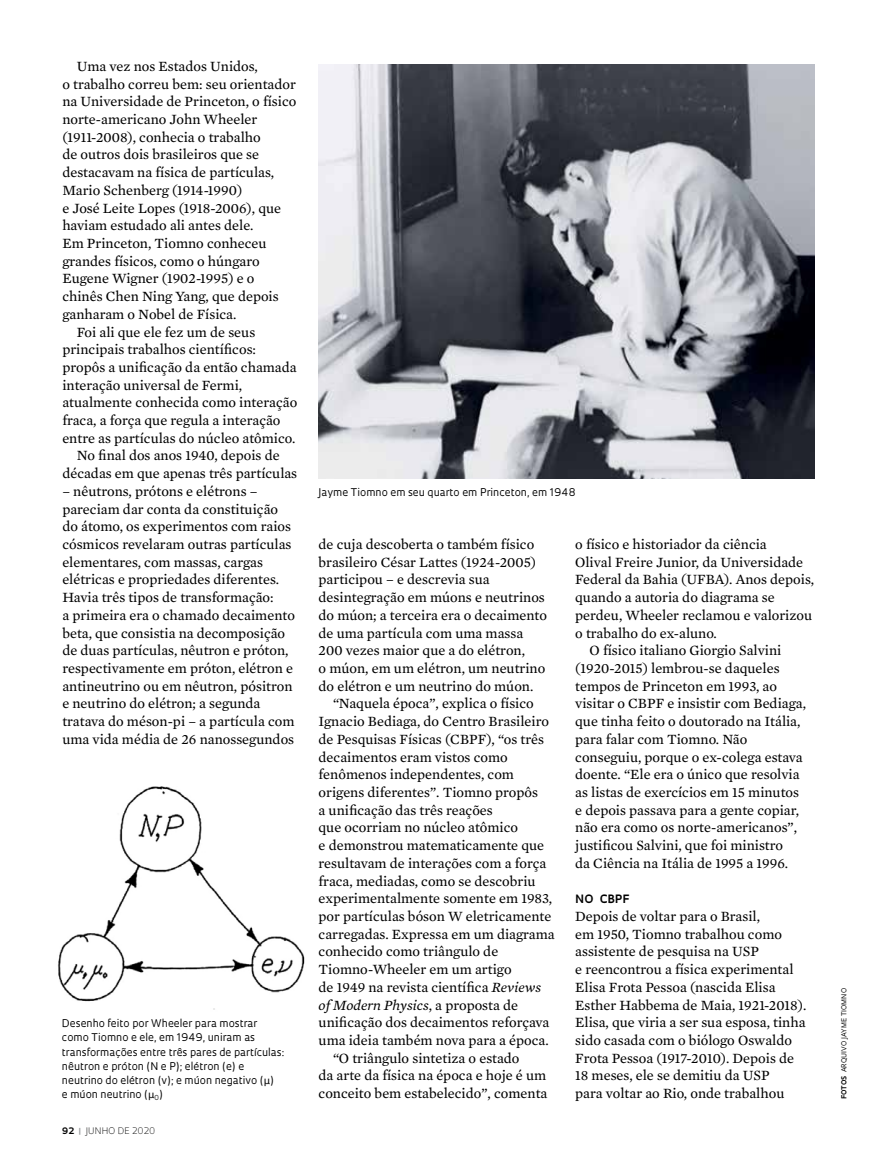
<style>
.page{position:relative;width:885px;height:1169px;background:#fff}
.page>*{position:absolute;margin:0;border:0;box-sizing:border-box;transform-origin:0 0}
.t1{font:14.4px/17.7px "Mercury Text G2";color:#000}
.t2{font:italic 14.4px "Mercury Text G2";color:#000}
.t3{font:700 11.25px "Oculum";letter-spacing:.035em;color:#000}
.t4{font:10.35px/14.1px "Oculum";color:#000}
.t5{font:300 8.7px "Oculum";letter-spacing:.015em;color:#000}
.t6{font:6.75px "Oculum";letter-spacing:.02em;color:#000}
.s1{font-family:"Helvetica"}
.s2{font-weight:700}
.s3{font-weight:700;color:#939598}
.s4{font-style:italic}
.s5{font-style:normal}
</style>
<div class="page">
<img style="left:319px;top:64px;width:495px;height:414px">
<img style="left:58px;top:786px;width:247px;height:224px">
<p class="t1" style="left:77px;top:56px;width:183px">Uma vez nos Estados Unidos,</p>
<p class="t1" style="left:62px;top:74px;width:235px">o trabalho correu bem: seu orientador</p>
<p class="t1" style="left:62px;top:92px;width:236px">na Universidade de Princeton, o físico</p>
<p class="t1" style="left:62px;top:110px;width:196px">norte-americano John Wheeler</p>
<p class="t1" style="left:62px;top:127px;width:200px">(1911-2008), conhecia o trabalho</p>
<p class="t1" style="left:62px;top:145px;width:198px">de outros dois brasileiros que se</p>
<p class="t1" style="left:62px;top:163px;width:213px">destacavam na física de partículas,</p>
<p class="t1" style="left:62px;top:180px;width:181px">Mario Schenberg (1914-1990)</p>
<p class="t1" style="left:62px;top:198px;width:220px">e José Leite Lopes (1918-2006), que</p>
<p class="t1" style="left:62px;top:216px;width:193px">haviam estudado ali antes dele.</p>
<p class="t1" style="left:62px;top:233px;width:206px">Em Princeton, Tiomno conheceu</p>
<p class="t1" style="left:62px;top:251px;width:199px">grandes físicos, como o húngaro</p>
<p class="t1" style="left:62px;top:269px;width:194px">Eugene Wigner (1902-1995) e o</p>
<p class="t1" style="left:62px;top:287px;width:218px">chinês Chen Ning Yang, que depois</p>
<p class="t1" style="left:62px;top:304px;width:176px">ganharam o Nobel de Física.</p>
<p class="t1" style="left:77px;top:322px;width:180px">Foi ali que ele fez um de seus</p>
<p class="t1" style="left:62px;top:340px;width:195px">principais trabalhos científicos:</p>
<p class="t1" style="left:62px;top:357px;width:236px">propôs a unificação da então chamada</p>
<p class="t1" style="left:62px;top:375px;width:181px">interação universal de Fermi,</p>
<p class="t1" style="left:62px;top:393px;width:236px">atualmente conhecida como interação</p>
<p class="t1" style="left:62px;top:410px;width:220px">fraca, a força que regula a interação</p>
<p class="t1" style="left:62px;top:428px;width:234px">entre as partículas do núcleo atômico.</p>
<p class="t1" style="left:77px;top:446px;width:204px">No final dos anos 1940, depois de</p>
<p class="t1" style="left:62px;top:464px;width:236px">décadas em que apenas três partículas</p>
<p class="t1" style="left:62px;top:481px;width:234px">– nêutrons, prótons e elétrons – pareciam dar conta da constituição do átomo, os experimentos com raios cósmicos revelaram outras partículas elementares, com massas, cargas elétricas e propriedades diferentes.<br>Havia três tipos de transformação:<br>a primeira era o chamado decaimento beta, que consistia na decomposição de duas partículas, nêutron e próton, respectivamente em próton, elétron e antineutrino ou em nêutron, pósitron e neutrino do elétron; a segunda tratava do méson-pi – a partícula com uma vida média de 26 nanossegundos</p>
<p class="t4" style="left:62px;top:1016px;width:224px">Desenho feito por Wheeler para mostrar como Tiomno e ele, em 1949, uniram as transformações entre três pares de partículas: nêutron e próton (N e P); elétron (e) e neutrino do elétron (v); e múon negativo (<span class="s1">μ</span>)<br>e múon neutrino (<span class="s1">μ</span><sub>0</sub>)</p>
<p class="t5" style="left:62px;top:1124px;width:95px"><span class="s2">92</span> <span class="s3">|</span> JUNHO DE 2020</p>
<p class="t4" style="left:319px;top:484px;width:259px">Jayme Tiomno em seu quarto em Princeton, em 1948</p>
<p class="t1" style="left:319px;top:534px;width:217px">de cuja descoberta o também físico</p>
<p class="t1" style="left:319px;top:552px;width:219px">brasileiro César Lattes (1924-2005)</p>
<p class="t1" style="left:319px;top:570px;width:173px">participou – e descrevia sua</p>
<p class="t1" style="left:319px;top:588px;width:228px">desintegração em múons e neutrinos</p>
<p class="t1" style="left:319px;top:605px;width:230px">do múon; a terceira era o decaimento</p>
<p class="t1" style="left:319px;top:623px;width:206px">de uma partícula com uma massa</p>
<p class="t1" style="left:319px;top:641px;width:208px">200 vezes maior que a do elétron,</p>
<p class="t1" style="left:319px;top:658px;width:228px">o múon, em um elétron, um neutrino</p>
<p class="t1" style="left:319px;top:676px;width:216px">do elétron e um neutrino do múon.</p>
<p class="t1" style="left:333px;top:694px;width:202px">“Naquela época”, explica o físico</p>
<p class="t1" style="left:319px;top:711px;width:232px">Ignacio Bediaga, do Centro Brasileiro</p>
<p class="t1" style="left:319px;top:729px;width:227px">de Pesquisas Físicas (CBPF), “os três</p>
<p class="t1" style="left:319px;top:747px;width:191px">decaimentos eram vistos como</p>
<p class="t1" style="left:319px;top:765px;width:197px">fenômenos independentes, com</p>
<p class="t1" style="left:319px;top:782px;width:221px">origens diferentes”. Tiomno propôs</p>
<p class="t1" style="left:319px;top:800px;width:176px">a unificação das três reações</p>
<p class="t1" style="left:319px;top:818px;width:201px">que ocorriam no núcleo atômico</p>
<p class="t1" style="left:319px;top:835px;width:227px">e demonstrou matematicamente que</p>
<p class="t1" style="left:319px;top:853px;width:229px">resultavam de interações com a força</p>
<p class="t1" style="left:319px;top:871px;width:219px">fraca, mediadas, como se descobriu</p>
<p class="t1" style="left:319px;top:889px;width:235px">experimentalmente somente em 1983,</p>
<p class="t1" style="left:319px;top:906px;width:234px">por partículas bóson W eletricamente</p>
<p class="t1" style="left:319px;top:924px;width:238px">carregadas. Expressa em um diagrama</p>
<p class="t1" style="left:319px;top:942px;width:181px">conhecido como triângulo de</p>
<p class="t1" style="left:319px;top:959px;width:195px">Tiomno-Wheeler em um artigo</p>
<p class="t1" style="left:319px;top:977px;width:224px">de 1949 na revista científica <span class="s4">Reviews</span></p>
<p class="t2" style="left:319px;top:994px;width:201px">of Modern Physics<span class="s5">, a proposta de</span></p>
<p class="t1" style="left:319px;top:1012px;width:232px">unificação dos decaimentos reforçava</p>
<p class="t1" style="left:319px;top:1030px;width:232px">uma ideia também nova para a época.</p>
<p class="t1" style="left:333px;top:1048px;width:188px">“O triângulo sintetiza o estado</p>
<p class="t1" style="left:319px;top:1066px;width:229px">da arte da física na época e hoje é um</p>
<p class="t1" style="left:319px;top:1083px;width:230px">conceito bem estabelecido”, comenta</p>
<p class="t1" style="left:575px;top:534px;width:193px">o físico e historiador da ciência</p>
<p class="t1" style="left:575px;top:552px;width:229px">Olival Freire Junior, da Universidade</p>
<p class="t1" style="left:575px;top:570px;width:240px">Federal da Bahia (UFBA). Anos depois,</p>
<p class="t1" style="left:575px;top:588px;width:201px">quando a autoria do diagrama se</p>
<p class="t1" style="left:575px;top:605px;width:238px">perdeu, Wheeler reclamou e valorizou</p>
<p class="t1" style="left:575px;top:623px;width:143px">o trabalho do ex-aluno.</p>
<p class="t1" style="left:590px;top:641px;width:193px">O físico italiano Giorgio Salvini</p>
<p class="t1" style="left:575px;top:658px;width:206px">(1920-2015) lembrou-se daqueles</p>
<p class="t1" style="left:575px;top:676px;width:203px">tempos de Princeton em 1993, ao</p>
<p class="t1" style="left:575px;top:694px;width:232px">visitar o CBPF e insistir com Bediaga,</p>
<p class="t1" style="left:575px;top:711px;width:227px">que tinha feito o doutorado na Itália,</p>
<p class="t1" style="left:575px;top:729px;width:174px">para falar com Tiomno. Não</p>
<p class="t1" style="left:575px;top:747px;width:229px">conseguiu, porque o ex-colega estava</p>
<p class="t1" style="left:575px;top:765px;width:226px">doente. “Ele era o único que resolvia</p>
<p class="t1" style="left:575px;top:782px;width:225px">as listas de exercícios em 15 minutos</p>
<p class="t1" style="left:575px;top:800px;width:225px">e depois passava para a gente copiar,</p>
<p class="t1" style="left:575px;top:818px;width:223px">não era como os norte-americanos”,</p>
<p class="t1" style="left:575px;top:835px;width:209px">justificou Salvini, que foi ministro</p>
<p class="t1" style="left:575px;top:853px;width:215px">da Ciência na Itália de 1995 a 1996.</p>
<p class="t3" style="left:575px;top:891px;width:55px">NO CBPF</p>
<p class="t1" style="left:575px;top:906px;width:233px">Depois de voltar para o Brasil,<br>em 1950, Tiomno trabalhou como assistente de pesquisa na USP<br>e reencontrou a física experimental Elisa Frota Pessoa (nascida Elisa Esther Habbema de Maia, 1921-2018).<br>Elisa, que viria a ser sua esposa, tinha sido casada com o biólogo Oswaldo Frota Pessoa (1917-2010). Depois de 18 meses, ele se demitiu da USP<br>para voltar ao Rio, onde trabalhou</p>
<p class="t6" style="left:840px;top:1098px;width:112px;rotate:-90deg"><span class="s2">FOTOS</span> ARQUIVO JAYME TIOMNO</p>
</div>
